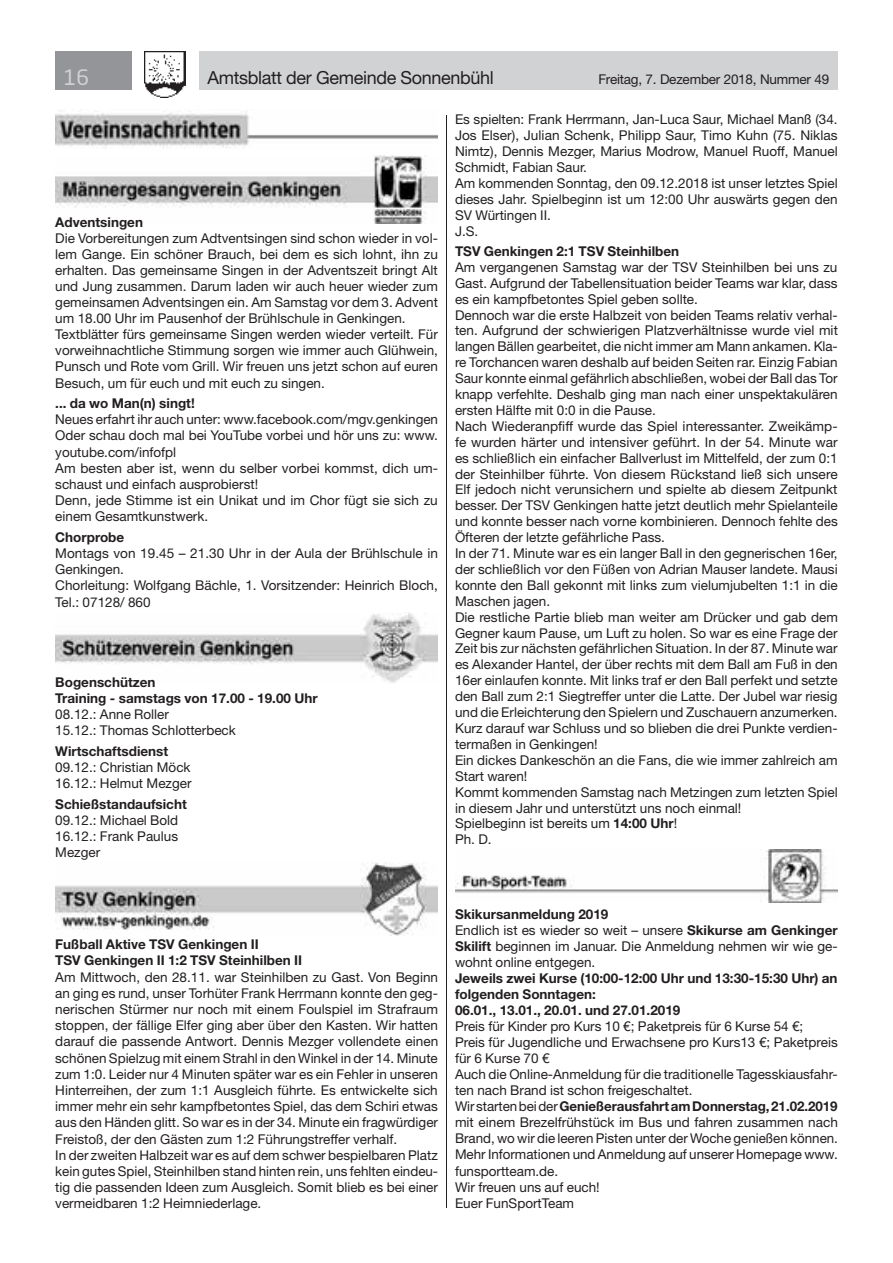
<style>
.page{position:relative;width:893px;height:1263px;background:#fff}
.page>*{position:absolute;margin:0;border:0;box-sizing:border-box;transform-origin:0 0}
.t1{font:21px "Neo Sans Std";color:#d1d2d4}
.t2{font:18px "Helvetica Neue LT Std";letter-spacing:-.02em;color:#231f20}
.t3{font:13.5px/15.9px "Helvetica Neue LT Std";color:#231f20}
.t4{font:700 13.5px/16.2px "Helvetica Neue LT Std";color:#231f20}
.s1{font-weight:700}
</style>
<div class="page">
<div style="left:199px;top:51px;width:639px;height:38px;background:#d1d2d4"></div>
<div style="left:55px;top:51px;width:77px;height:38px;background:#939598"></div>
<img style="left:145px;top:51px;width:41px;height:47px">
<img style="left:55px;top:111px;width:383px;height:37px">
<img style="left:55px;top:155px;width:383px;height:69px">
<img style="left:55px;top:612px;width:383px;height:71px">
<img style="left:55px;top:863px;width:383px;height:73px">
<img style="left:455px;top:850px;width:383px;height:53px">
<hr style="left:446px;top:115px;width:1px;height:1093px;background:#231f20">
<h1 class="t1" style="left:64px;top:64px;width:27px">16</h1>
<h2 class="t2" style="left:207px;top:67px;width:288px">Amtsblatt der Gemeinde Sonnenbühl</h2>
<p class="t3" style="left:598px;top:71px;width:232px">Freitag, 7. Dezember 2018, Nummer 49</p>
<p class="t4" style="left:55px;top:214px;width:89px">Adventsingen</p>
<p class="t3" style="left:55px;top:230px;width:384px">Die Vorbereitungen zum Adtventsingen sind schon wieder in vol&shy;lem Gange. Ein schöner Brauch, bei dem es sich lohnt, ihn zu erhalten. Das gemeinsame Singen in der Adventszeit bringt Alt und Jung zusammen. Darum laden wir auch heuer wieder zum gemeinsamen Adventsingen ein. Am Samstag vor dem 3. Advent um 18.00 Uhr im Pausenhof der Brühlschule in Genkingen.<br>Textblätter fürs gemeinsame Singen werden wieder verteilt. Für vorweihnachtliche Stimmung sorgen wie immer auch Glühwein, Punsch und Rote vom Grill. Wir freuen uns jetzt schon auf euren Besuch, um für euch und mit euch zu singen.</p>
<p class="t4" style="left:55px;top:395px;width:141px">... da wo Man(n) singt!</p>
<p class="t3" style="left:55px;top:411px;width:384px">Neues erfahrt ihr auch unter: www.facebook.com/mgv.genkingen Oder schau doch mal bei YouTube vorbei und hör uns zu: www. youtube.com/infofpl<br>Am besten aber ist, wenn du selber vorbei kommst, dich um&shy;schaust und einfach ausprobierst!<br>Denn, jede Stimme ist ein Unikat und im Chor fügt sie sich zu einem Gesamtkunstwerk.</p>
<p class="t4" style="left:55px;top:529px;width:71px">Chorprobe</p>
<p class="t3" style="left:55px;top:545px;width:384px">Montags von 19.45 – 21.30 Uhr in der Aula der Brühlschule in Genkingen.<br>Chorleitung: Wolfgang Bächle, 1. Vorsitzender: Heinrich Bloch, Tel.: 07128/ 860</p>
<p class="t4" style="left:55px;top:674px;width:264px">Bogenschützen<br>Training - samstags von 17.00 - 19.00 Uhr</p>
<p class="t3" style="left:55px;top:706px;width:182px">08.12.: Anne Roller<br>15.12.: Thomas Schlotterbeck</p>
<p class="t4" style="left:55px;top:743px;width:114px">Wirtschaftsdienst</p>
<p class="t3" style="left:55px;top:759px;width:138px">09.12.: Christian Möck<br>16.12.: Helmut Mezger</p>
<p class="t4" style="left:55px;top:795px;width:133px">Schießstandaufsicht</p>
<p class="t3" style="left:55px;top:812px;width:125px;text-align:justify">09.12.: Michael Bold 16.12.: Frank Paulus Mezger</p>
<p class="t3" style="left:455px;top:112px;width:384px">Es spielten: Frank Herrmann, Jan-Luca Saur, Michael Manß (34.<br>Jos Elser), Julian Schenk, Philipp Saur, Timo Kuhn (75. Niklas Nimtz), Dennis Mezger, Marius Modrow, Manuel Ruoff, Manuel Schmidt, Fabian Saur.<br>Am kommenden Sonntag, den 09.12.2018 ist unser letztes Spiel dieses Jahr. Spielbeginn ist um 12:00 Uhr auswärts gegen den SV Würtingen II.<br>J.S.</p>
<p class="t4" style="left:455px;top:243px;width:226px">TSV Genkingen 2:1 TSV Steinhilben</p>
<p class="t3" style="left:455px;top:259px;width:384px">Am vergangenen Samstag war der TSV Steinhilben bei uns zu Gast. Aufgrund der Tabellensituation beider Teams war klar, dass es ein kampfbetontes Spiel geben sollte.<br>Dennoch war die erste Halbzeit von beiden Teams relativ verhal&shy;ten. Aufgrund der schwierigen Platzverhältnisse wurde viel mit langen Bällen gearbeitet, die nicht immer am Mann ankamen. Kla&shy;re Torchancen waren deshalb auf beiden Seiten rar. Einzig Fabian Saur konnte einmal gefährlich abschließen, wobei der Ball das Tor knapp verfehlte. Deshalb ging man nach einer unspektakulären ersten Hälfte mit 0:0 in die Pause.<br>Nach Wiederanpfiff wurde das Spiel interessanter. Zweikämp&shy;fe wurden härter und intensiver geführt. In der 54. Minute war es schließlich ein einfacher Ballverlust im Mittelfeld, der zum 0:1 der Steinhilber führte. Von diesem Rückstand ließ sich unsere Elf jedoch nicht verunsichern und spielte ab diesem Zeitpunkt besser. Der TSV Genkingen hatte jetzt deutlich mehr Spielanteile und konnte besser nach vorne kombinieren. Dennoch fehlte des Öfteren der letzte gefährliche Pass.<br>In der 71. Minute war es ein langer Ball in den gegnerischen 16er, der schließlich vor den Füßen von Adrian Mauser landete. Mausi konnte den Ball gekonnt mit links zum vielumjubelten 1:1 in die Maschen jagen.<br>Die restliche Partie blieb man weiter am Drücker und gab dem Gegner kaum Pause, um Luft zu holen. So war es eine Frage der Zeit bis zur nächsten gefährlichen Situation. In der 87. Minute war es Alexander Hantel, der über rechts mit dem Ball am Fuß in den 16er einlaufen konnte. Mit links traf er den Ball perfekt und setzte den Ball zum 2:1 Siegtreffer unter die Latte. Der Jubel war riesig und die Erleichterung den Spielern und Zuschauern anzumerken.<br>Kurz darauf war Schluss und so blieben die drei Punkte verdien&shy;termaßen in Genkingen!<br>Ein dickes Dankeschön an die Fans, die wie immer zahlreich am Start waren!<br>Kommt kommenden Samstag nach Metzingen zum letzten Spiel in diesem Jahr und unterstützt uns noch einmal!<br>Spielbeginn ist bereits um <span class="s1">14:00 Uhr</span>!<br>Ph. D.</p>
<p class="t4" style="left:55px;top:936px;width:248px">Fußball Aktive TSV Genkingen II<br>TSV Genkingen II 1:2 TSV Steinhilben II</p>
<p class="t3" style="left:55px;top:968px;width:384px">Am Mittwoch, den 28.11. war Steinhilben zu Gast. Von Beginn an ging es rund, unser Torhüter Frank Herrmann konnte den geg&shy;nerischen Stürmer nur noch mit einem Foulspiel im Strafraum stoppen, der fällige Elfer ging aber über den Kasten. Wir hatten darauf die passende Antwort. Dennis Mezger vollendete einen schönen Spielzug mit einem Strahl in den Winkel in der 14. Minute zum 1:0. Leider nur 4 Minuten später war es ein Fehler in unseren Hinterreihen, der zum 1:1 Ausgleich führte. Es entwickelte sich immer mehr ein sehr kampfbetontes Spiel, das dem Schiri etwas aus den Händen glitt. So war es in der 34. Minute ein fragwürdiger Freistoß, der den Gästen zum 1:2 Führungstreffer verhalf.<br>In der zweiten Halbzeit war es auf dem schwer bespielbaren Platz kein gutes Spiel, Steinhilben stand hinten rein, uns fehlten eindeu&shy;tig die passenden Ideen zum Ausgleich. Somit blieb es bei einer vermeidbaren 1:2 Heimniederlage.</p>
<p class="t3" style="left:455px;top:906px;width:384px"><span class="s1">Skikursanmeldung 2019<br></span>Endlich ist es wieder so weit – unsere <span class="s1">Skikurse am Genkinger Skilift</span> beginnen im Januar. Die Anmeldung nehmen wir wie ge&shy;wohnt online entgegen.</p>
<p class="t4" style="left:455px;top:970px;width:384px">Jeweils zwei Kurse (10:00-12:00 Uhr und 13:30-15:30 Uhr) an folgenden Sonntagen:<br>06.01., 13.01., 20.01. und 27.01.2019</p>
<p class="t3" style="left:455px;top:1018px;width:384px">Preis für Kinder pro Kurs 10 €; Paketpreis für 6 Kurse 54 €;<br>Preis für Jugendliche und Erwachsene pro Kurs13 €; Paketpreis für 6 Kurse 70 €<br>Auch die Online-Anmeldung für die traditionelle Tagesskiausfahr&shy;ten nach Brand ist schon freigeschaltet.<br>Wir starten bei der <span class="s1">Genießerausfahrt am Donnerstag, 21.02.2019 </span>mit einem Brezelfrühstück im Bus und fahren zusammen nach Brand, wo wir die leeren Pisten unter der Woche genießen können.<br>Mehr Informationen und Anmeldung auf unserer Homepage www. funsportteam.de.<br>Wir freuen uns auf euch!<br>Euer FunSportTeam</p>
</div>
